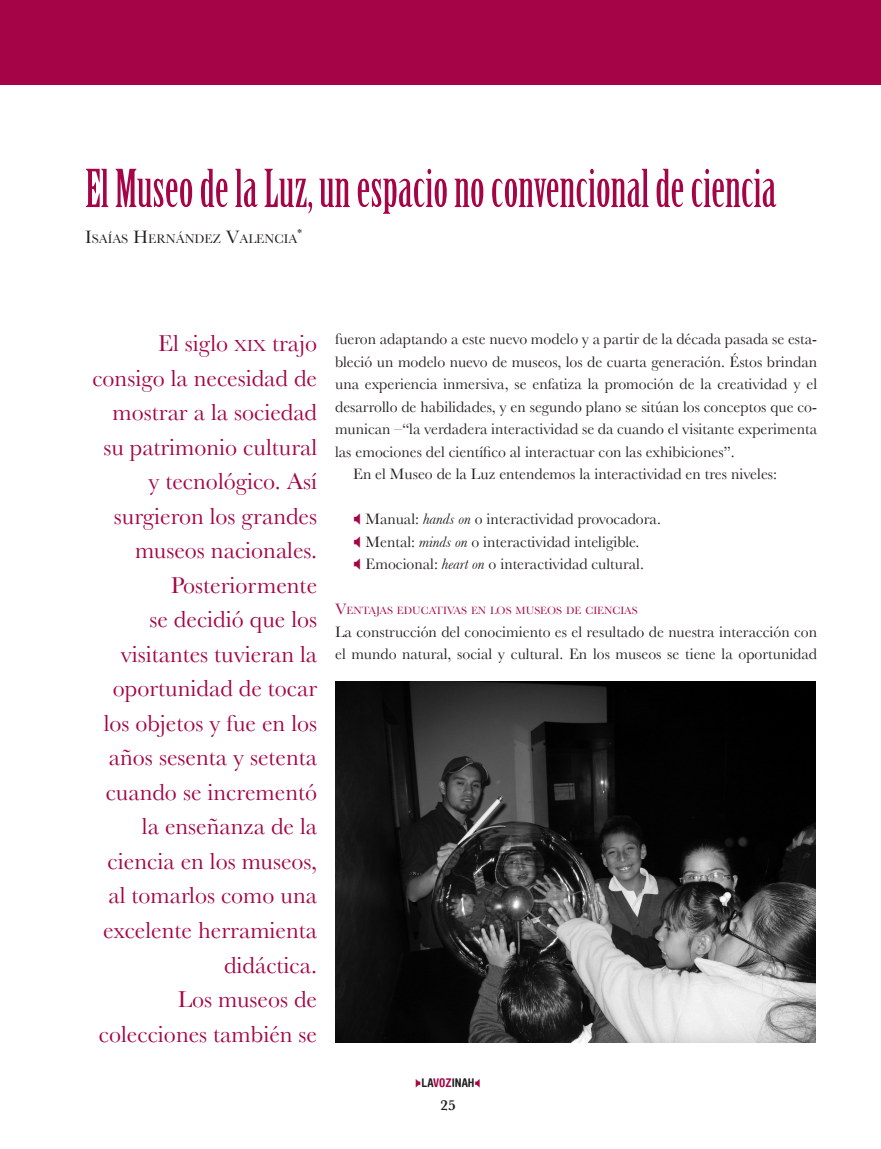
<style>
.page{position:relative;width:881px;height:1149px;background:#fff}
.page>*{position:absolute;margin:0;border:0;box-sizing:border-box;transform-origin:0 0}
.titulo{font:51px "Birch";color:#a50546}
.texto1{font:24px/34.5px "Baskerville 2";color:#a50546;text-align:right}
.cuerpo{font:15.75px/22.5px "Baskerville 2";color:#231f20;text-align:justify}
.t1{font:600 15px "Baskerville";color:#231f20}
.creditos{font:13.2px "Baskerville";color:#231f20}
.t2{font:700 condensed 12px "Helvetica Rounded";color:#231f20}
.cuerpo-2{font:10.95px "Baskerville";color:#a50546}
.creditos-2{font:10.8px "Baskerville";color:#231f20}
.s1{font-size:18.75px}
.s2{font-family:"Baskerville";font-size:16.8px}
.s3{font-family:"Baskerville"}
.s4{font-family:"Baskerville";font-style:italic}
.s5{font-size:15.75px}
.s6{color:#a50546}
</style>
<div class="page">
<img style="left:335px;top:681px;width:480px;height:360px">
<div style="left:0;top:0;width:880px;height:84px;background:#a50546"></div>
<p class="titulo" style="left:85px;top:162px;width:692px">El Museo de la Luz, un espacio no convencional de ciencia</p>
<p class="creditos" style="left:85px;top:230px;width:214px"><span class="s1">I</span>SAÍAS <span class="s1">H</span>ERNÁNDEZ <span class="s1">V</span>ALENCIA</p>
<p class="creditos-2" style="left:297px;top:226px;width:6px">*</p>
<p class="texto1" style="left:92px;top:326px;width:226px">El siglo <span class="s2">XIX</span> trajo consigo la necesidad de mostrar a la sociedad su patrimonio cultural y tecnológico. Así surgieron los grandes museos nacionales.<br>Posteriormente<br>se decidió que los visitantes tuvieran la oportunidad de tocar los objetos y fue en los años sesenta y setenta cuando se incrementó la enseñanza de la ciencia en los museos, al tomarlos como una excelente herramienta didáctica.</p>
<p class="texto1" style="left:99px;top:981px;width:220px">Los museos de colecciones también se</p>
<p class="cuerpo" style="left:335px;top:327px;width:483px">fueron adaptando a este nuevo modelo y a partir de la década pasada se esta&shy;bleció un modelo nuevo de museos, los de cuarta generación. Éstos brindan una experiencia inmersiva, se enfatiza la promoción de la creatividad y el desarrollo de habilidades, y en segundo plano se sitúan los conceptos que co&shy;munican –“la verdadera interactividad se da cuando el visitante experimenta <span class="s3">las emociones del científico al interactuar con las exhibiciones”.</span></p>
<p class="cuerpo" style="left:353px;top:462px;width:425px">En el Museo de la Luz entendemos la interactividad en tres niveles:</p>
<p class="cuerpo" style="left:365px;top:507px;width:297px">Manual: <span class="s4">hands on</span> o interactividad provocadora.</p>
<p class="cuerpo" style="left:365px;top:530px;width:275px">Mental: <span class="s4">minds on</span> o interactividad inteligible.</p>
<p class="cuerpo" style="left:365px;top:552px;width:280px">Emocional: <span class="s4">heart on</span> o interactividad cultural.</p>
<p class="cuerpo-2" style="left:335px;top:604px;width:304px"><span class="s5">V</span>ENTAJAS EDUCATIVAS EN LOS MUSEOS DE CIENCIAS</p>
<p class="cuerpo" style="left:335px;top:620px;width:483px">La construcción del conocimiento es el resultado de nuestra interacción con el mundo natural, social y cultural. En los museos se tiene la oportunidad</p>
<p class="t2" style="left:421px;top:1075px;width:54px">LA<span class="s6">VOZ</span>INAH</p>
<p class="t1" style="left:440px;top:1095px;width:16px">25</p>
</div>
